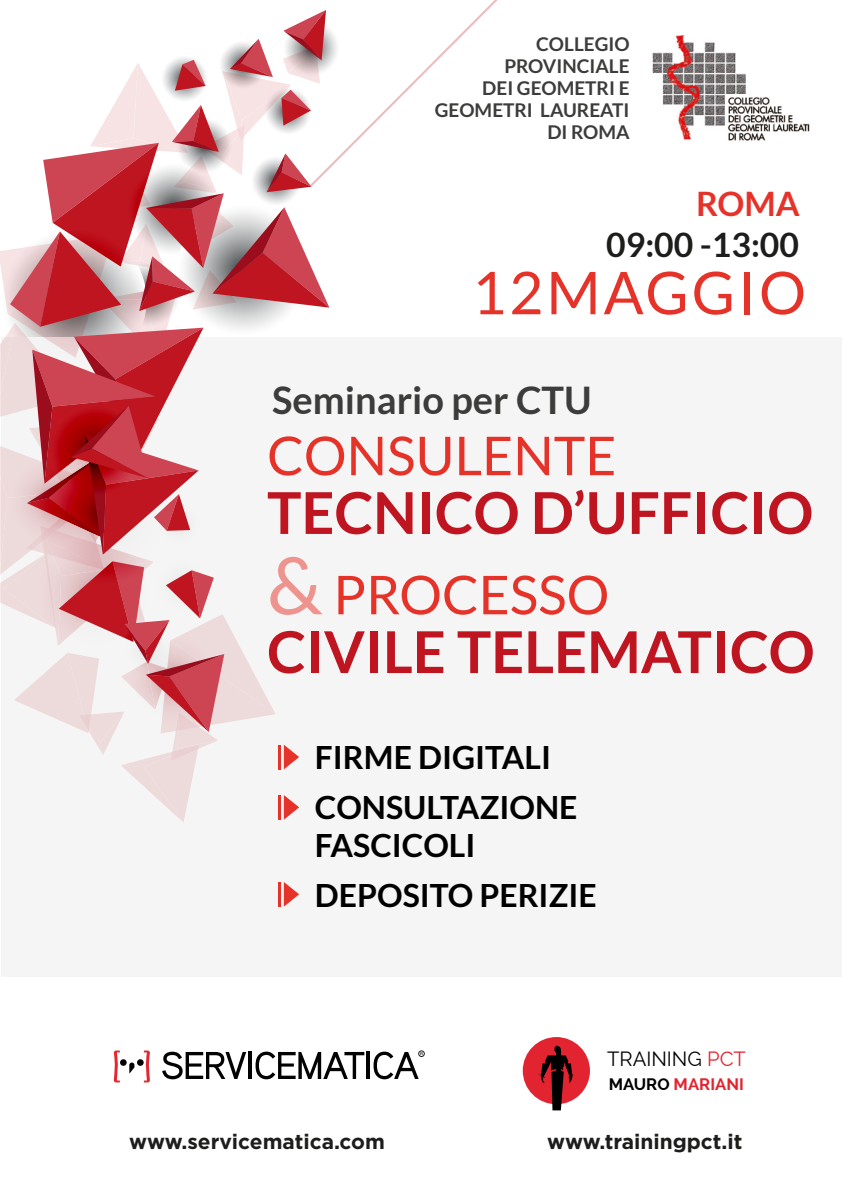
<style>
.page{position:relative;width:842px;height:1191px;background:#fff}
.page>*{position:absolute;margin:0;border:0;box-sizing:border-box;transform-origin:0 0}
.t1{font:59px "Lato";letter-spacing:.05em;color:#e6332a}
.t2{font:700 57.7px "Lato";color:#be1521}
.t3{font:53.6px "Lato";color:#e6332a}
.t4{font:700 38px "Lato";color:#3c3c3a}
.t5{font:700 33.7px "Lato";color:#1d1d1b}
.t6{font:700 33.7px "Lato";color:#e6332a}
.t7{font:700 32px/49.9px "Lato";color:#000}
.t8{font:700 20.9px "Gotham";color:#1d1d1b}
.t9{font:20.1px "Raleway";color:#010101}
.t10{font:700 19px/22px "Lato";color:#3c3c3a;text-align:right}
.t11{font:700 16.6px "Raleway";color:#e22430}
.s1{font-size:79.3px;color:rgb(230 51 42/.5)}
.s2{color:#e22430}
.s3{color:#010101}
</style>
<div class="page">
<div style="left:1px;top:337px;width:841px;height:639px;background:#f5f5f5"></div>
<svg style="left:162px;top:1051px;width:84px;height:28px"></svg>
<hr style="left:249px;top:1052px;width:3px;height:27px;background:#020202">
<svg style="left:256px;top:1051px;width:108px;height:28px"></svg>
<hr style="left:367px;top:1052px;width:3px;height:27px;background:#020202">
<svg style="left:144px;top:1050px;width:6px;height:32px"></svg>
<svg style="left:114px;top:1050px;width:6px;height:32px"></svg>
<div style="left:137px;top:1059px;width:7px;height:6px;background:#020202;border-radius:50%"></div>
<div style="left:120px;top:1059px;width:7px;height:6px;background:#020202;border-radius:50%"></div>
<svg style="left:129px;top:1062px;width:5px;height:11px"></svg>
<div style="left:418px;top:1050px;width:7px;height:6px;border:1px solid #1d1d1b;border-radius:50%"></div>
<svg style="left:374px;top:1051px;width:49px;height:28px"></svg>
<div style="left:523px;top:1037px;width:67px;height:67px;background:#e22430;border-radius:50%"></div>
<svg style="left:538px;top:1045px;width:35px;height:65px"></svg>
<svg style="left:0;top:0;width:498px;height:822px"></svg>
<hr style="left:278px;top:795px;width:2px;height:24px;background:#e6332a">
<svg style="left:284px;top:882px;width:15px;height:24px"></svg>
<hr style="left:278px;top:882px;width:2px;height:24px;background:#e6332a">
<img style="left:652px;top:36px;width:158px;height:105px">
<p class="t10" style="left:435px;top:33px;width:196px">COLLEGIO<br>PROVINCIALE<br>DEI GEOMETRI E<br>GEOMETRI LAUREATI<br>DI ROMA</p>
<h3 class="t6" style="left:696px;top:185px;width:105px">ROMA</h3>
<h3 class="t5" style="left:606px;top:226px;width:194px">09:00 -13:00</h3>
<h1 class="t1" style="left:472px;top:260px;width:336px">12MAGGIO</h1>
<h3 class="t4" style="left:272px;top:379px;width:321px">Seminario per CTU</h3>
<h3 class="t3" style="left:267px;top:426px;width:351px">CONSULENTE</h3>
<h2 class="t2" style="left:267px;top:480px;width:548px">TECNICO D’UFFICIO</h2>
<h3 class="t3" style="left:267px;top:565px;width:344px"><span class="s1">&amp;</span> PROCESSO</h3>
<h2 class="t2" style="left:267px;top:619px;width:549px">CIVILE TELEMATICO</h2>
<h3 class="t7" style="left:315px;top:732px;width:264px">FIRME DIGITALI<br>CONSULTAZIONE</h3>
<h3 class="t7" style="left:315px;top:820px;width:283px">FASCICOLI<br>DEPOSITO PERIZIE</h3>
<p class="t9" style="left:607px;top:1047px;width:140px">TRAINING <span class="s2">PCT</span></p>
<p class="t11" style="left:609px;top:1075px;width:137px"><span class="s3">MAURO</span> MARIANI</p>
<p class="t8" style="left:129px;top:1129px;width:257px">www.servicematica.com</p>
<p class="t8" style="left:547px;top:1129px;width:197px">www.trainingpct.it</p>
</div>
